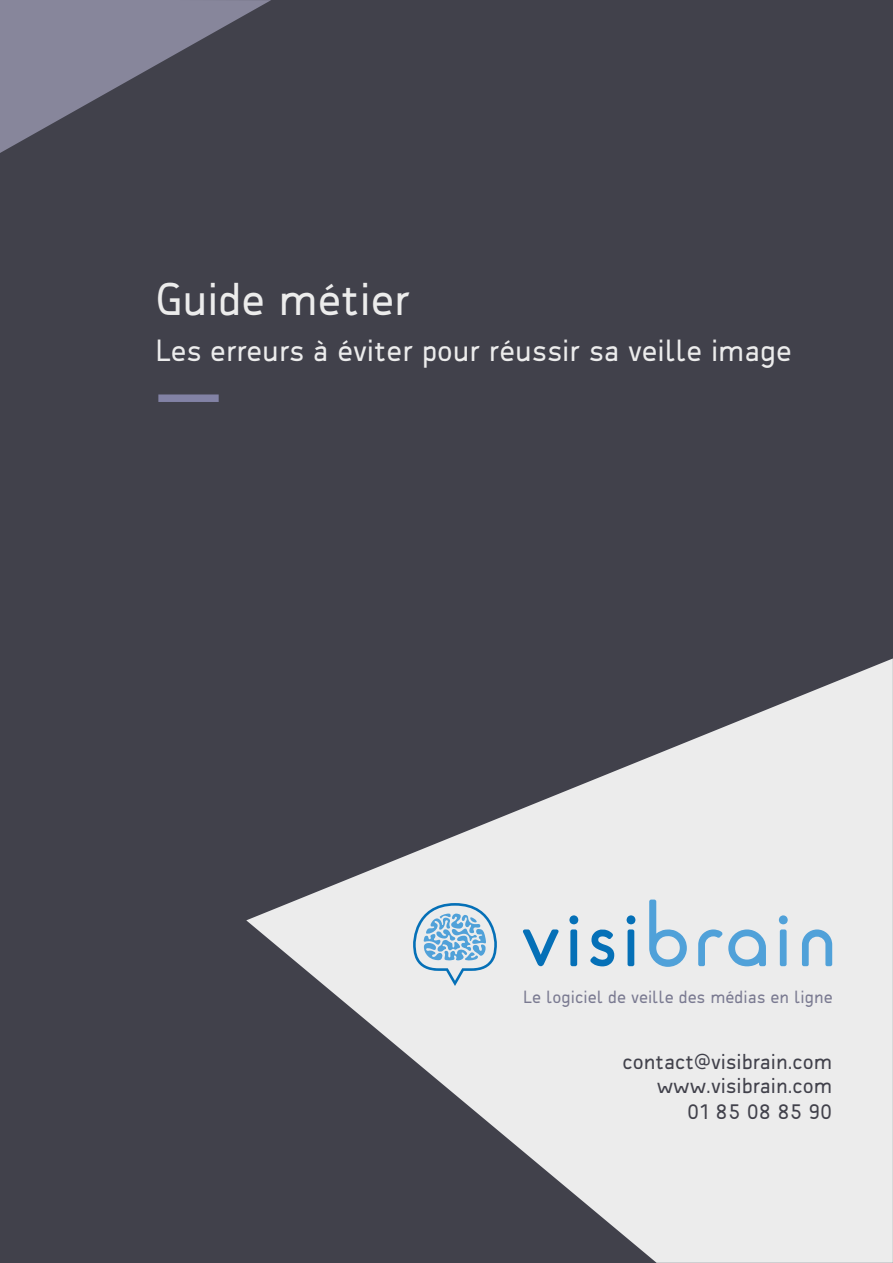
<style>
.page{position:relative;width:893px;height:1263px;background:#41414b}
.page>*{position:absolute;margin:0;border:0;box-sizing:border-box;transform-origin:0 0}
.t1{font:45px "bosun 03";color:#ececec}
.t2{font:30px "bosun 03";color:#ececec}
.t3{font:21.15px/24px "bosun 03";color:#41414b;text-align:right}
.t4{font:17.25px "bosun 03";color:#7a7a91}
</style>
<div class="page">
<svg style="left:246px;top:658px;width:647px;height:605px;fill:#ececec"></svg>
<svg style="left:413px;top:903px;width:84px;height:83px"></svg>
<svg style="left:523px;top:929px;width:36px;height:37px"></svg>
<svg style="left:590px;top:929px;width:24px;height:37px"></svg>
<svg style="left:779px;top:915px;width:9px;height:51px"></svg>
<svg style="left:627px;top:915px;width:8px;height:51px"></svg>
<svg style="left:569px;top:915px;width:9px;height:51px"></svg>
<svg style="left:649px;top:899px;width:38px;height:68px"></svg>
<svg style="left:802px;top:929px;width:30px;height:37px"></svg>
<svg style="left:698px;top:929px;width:68px;height:37px"></svg>
<svg style="left:0;top:0;width:271px;height:153px"></svg>
<div style="left:158px;top:394px;width:61px;height:8px;background:#8282a5"></div>
<h1 class="t1" style="left:156px;top:272px;width:256px">Guide métier</h1>
<h2 class="t2" style="left:156px;top:332px;width:638px">Les erreurs à éviter pour réussir sa veille image</h2>
<p class="t4" style="left:523px;top:986px;width:311px">Le logiciel de veille des médias en ligne</p>
<p class="t3" style="left:622px;top:1049px;width:211px">contact@visibrain.com www.visibrain.com</p>
<p class="t3" style="left:687px;top:1100px;width:146px">01 85 08 85 90</p>
</div>
